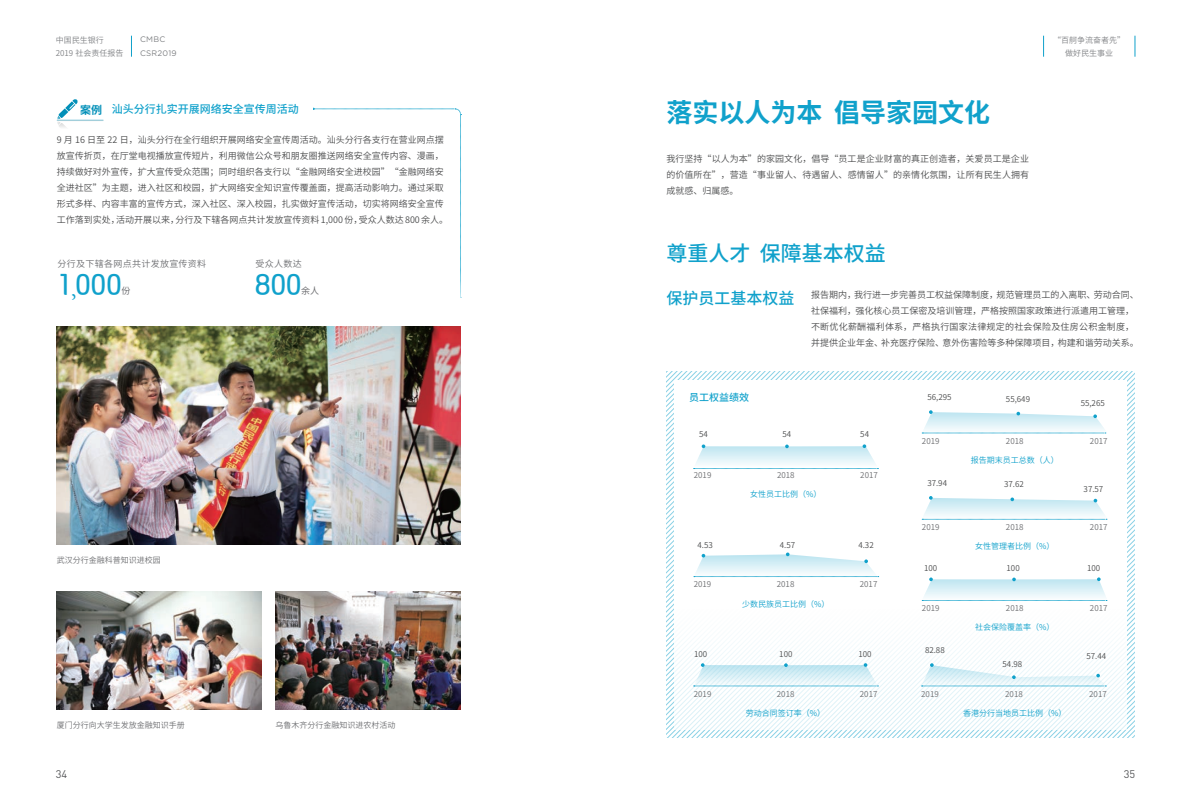
<style>
.page{position:relative;width:1191px;height:808px;background:#fff}
.page>*{position:absolute;margin:0;border:0;box-sizing:border-box;transform-origin:0 0}
.t1{font:500 28px "Modern H";letter-spacing:.035em;color:#10a1cb}
.t2{font:700 26px "Source Han Sans CN";color:#10a1cb}
.t3{font:500 21px "Source Han Sans CN";color:#10a1cb}
.t4{font:500 16px "Source Han Sans CN";color:#10a1cb}
.t5{font:500 11px "Source Han Sans CN";color:#10a1cb}
.t6{font:11px "DIN";color:#57585a}
.t7{font:500 10px "Source Han Sans CN";color:#10a1cb}
.t8{font:9px/16px "Source Han Sans CN";color:#4b4c4d}
.t9{font:9px "Source Han Sans CN";letter-spacing:.035em;color:#6c6d70}
.t10{font:9px "Source Han Sans CN";color:#6c6d70}
.t11{font:8px "Source Han Sans CN";color:#6c6d70}
.t12{font:8px "Source Han Sans CN";color:#4b4c4d}
.t13{font:8px "Source Han Sans CN";color:#10a1cb}
.t14{font:8px/13px "Source Han Sans CN";color:#808285}
.t15{font:8px/13px "Gotham Rounded";letter-spacing:.03em;color:#808285}
.s1{font-weight:700;color:#018fb8}
.s2{font-family:"Adobe Song Std";font-weight:300}
</style>
<div class="page">
<svg style="left:131px;top:36px;width:1px;height:21px"></svg>
<svg style="left:1043px;top:36px;width:1px;height:21px"></svg>
<svg style="left:1134px;top:36px;width:1px;height:21px"></svg>
<img style="left:57px;top:591px;width:204px;height:119px">
<img style="left:57px;top:326px;width:404px;height:219px">
<img style="left:275px;top:591px;width:186px;height:119px">
<svg style="left:313px;top:108px;width:148px;height:190px"></svg>
<svg style="left:57px;top:99px;width:47px;height:29px"></svg>
<svg style="left:893px;top:377px;width:241px;height:360px"></svg>
<div style="left:674px;top:380px;width:452px;height:349px;background:#fff"></div>
<svg style="left:921px;top:663px;width:185px;height:24px"></svg>
<svg style="left:922px;top:577px;width:185px;height:24px"></svg>
<svg style="left:922px;top:496px;width:185px;height:24px"></svg>
<svg style="left:693px;top:663px;width:185px;height:24px"></svg>
<svg style="left:694px;top:552px;width:184px;height:25px"></svg>
<svg style="left:666px;top:371px;width:441px;height:114px"></svg>
<p class="t14" style="left:56px;top:33px;width:69px">中国民生银行<br>2019 社会责任报告</p>
<p class="t15" style="left:140px;top:33px;width:38px">CMBC<br>CSR2019</p>
<p class="t5" style="left:80px;top:103px;width:220px"><span class="s1">案例</span> 汕头分行扎实开展网络安全宣传周活动</p>
<p class="t8" style="left:57px;top:132px;width:393px">9 月 16 日至 22 日，汕头分行在全行组织开展网络安全宣传周活动。汕头分行各支行在营业网点摆放宣传折页，在厅堂电视播放宣传短片，利用微信公众号和朋友圈推送网络安全宣传内容、漫画，持续做好对外宣传，扩大宣传受众范围；同时组织各支行以“金融网络安全进校园”“金融网络安全进社区”为主题，进入社区和校园，扩大网络安全知识宣传覆盖面，提高活动影响力。通过采取形式多样、内容丰富的宣传方式，深入社区、深入校园，扎实做好宣传活动，切实将网络安全宣传工作落到实处，活动开展以来，分行及下辖各网点共计发放宣传资料 1,000 份，受众人数达 800 余人。</p>
<p class="t9" style="left:58px;top:259px;width:150px">分行及下辖各网点共计发放宣传资料</p>
<h1 class="t1" style="left:58px;top:268px;width:65px">1<span class="s2">,</span>000</h1>
<p class="t10" style="left:121px;top:286px;width:10px">份</p>
<p class="t9" style="left:255px;top:259px;width:48px">受众人数达</p>
<h1 class="t1" style="left:255px;top:268px;width:47px">800</h1>
<p class="t10" style="left:301px;top:286px;width:19px">余人</p>
<p class="t11" style="left:57px;top:556px;width:105px">武汉分行金融科普知识进校园</p>
<p class="t11" style="left:57px;top:721px;width:129px">厦门分行向大学生发放金融知识手册</p>
<p class="t11" style="left:275px;top:721px;width:121px">乌鲁木齐分行金融知识进农村活动</p>
<h2 class="t2" style="left:666px;top:98px;width:325px">落实以人为本 倡导家园文化</h2>
<p class="t8" style="left:666px;top:150px;width:364px;text-align:justify">我行坚持“以人为本”的家园文化，倡导“员工是企业财富的真正创造者，关爱员工是企业的价值所在”，营造“事业留人、待遇留人、感情留人”的亲情化氛围，让所有民生人拥有成就感、归属感。</p>
<p class="t14" style="left:1053px;top:33px;width:73px;text-align:center">“百舸争流奋者先”做好民生事业</p>
<h3 class="t3" style="left:666px;top:241px;width:221px">尊重人才 保障基本权益</h3>
<h3 class="t4" style="left:666px;top:289px;width:129px">保护员工基本权益</h3>
<p class="t8" style="left:811px;top:287px;width:329px">报告期内，我行进一步完善员工权益保障制度，规范管理员工的入离职、劳动合同、社保福利，强化核心员工保密及培训管理，严格按照国家政策进行派遣用工管理，不断优化薪酬福利体系，严格执行国家法律规定的社会保险及住房公积金制度，并提供企业年金、补充医疗保险、意外伤害险等多种保障项目，构建和谐劳动关系。</p>
<p class="t7" style="left:689px;top:392px;width:61px">员工权益绩效</p>
<p class="t12" style="left:927px;top:392px;width:26px">56,295</p>
<p class="t12" style="left:1006px;top:394px;width:26px">55,649</p>
<p class="t12" style="left:1080px;top:399px;width:26px">55,265</p>
<p class="t12" style="left:699px;top:429px;width:10px">54</p>
<p class="t12" style="left:782px;top:429px;width:10px">54</p>
<p class="t12" style="left:860px;top:429px;width:10px">54</p>
<p class="t11" style="left:922px;top:436px;width:19px">2019</p>
<p class="t11" style="left:1006px;top:436px;width:19px">2018</p>
<p class="t11" style="left:1090px;top:436px;width:19px">2017</p>
<p class="t13" style="left:970px;top:456px;width:89px">报告期末员工总数（人）</p>
<p class="t11" style="left:694px;top:470px;width:19px">2019</p>
<p class="t11" style="left:777px;top:470px;width:19px">2018</p>
<p class="t11" style="left:860px;top:470px;width:19px">2017</p>
<p class="t13" style="left:750px;top:490px;width:73px">女性员工比例（%）</p>
<p class="t12" style="left:927px;top:478px;width:21px">37.94</p>
<p class="t12" style="left:1004px;top:480px;width:21px">37.62</p>
<p class="t12" style="left:1083px;top:484px;width:21px">37.57</p>
<p class="t11" style="left:922px;top:522px;width:19px">2019</p>
<p class="t11" style="left:1006px;top:522px;width:19px">2018</p>
<p class="t11" style="left:1090px;top:522px;width:19px">2017</p>
<p class="t12" style="left:697px;top:540px;width:17px">4.53</p>
<p class="t12" style="left:780px;top:540px;width:17px">4.57</p>
<p class="t12" style="left:858px;top:540px;width:17px">4.32</p>
<p class="t13" style="left:975px;top:541px;width:81px">女性管理者比例（%）</p>
<p class="t12" style="left:924px;top:564px;width:15px">100</p>
<p class="t12" style="left:1006px;top:564px;width:15px">100</p>
<p class="t12" style="left:1087px;top:564px;width:15px">100</p>
<p class="t11" style="left:694px;top:580px;width:19px">2019</p>
<p class="t11" style="left:777px;top:580px;width:19px">2018</p>
<p class="t11" style="left:860px;top:580px;width:19px">2017</p>
<p class="t13" style="left:742px;top:599px;width:89px">少数民族员工比例（%）</p>
<p class="t11" style="left:922px;top:603px;width:19px">2019</p>
<p class="t11" style="left:1006px;top:603px;width:19px">2018</p>
<p class="t11" style="left:1090px;top:603px;width:19px">2017</p>
<p class="t13" style="left:975px;top:623px;width:81px">社会保险覆盖率（%）</p>
<p class="t12" style="left:694px;top:650px;width:15px">100</p>
<p class="t12" style="left:779px;top:650px;width:15px">100</p>
<p class="t12" style="left:858px;top:650px;width:15px">100</p>
<p class="t12" style="left:925px;top:645px;width:21px">82.88</p>
<p class="t12" style="left:1002px;top:659px;width:21px">54.98</p>
<p class="t12" style="left:1086px;top:652px;width:21px">57.44</p>
<p class="t11" style="left:694px;top:689px;width:19px">2019</p>
<p class="t11" style="left:777px;top:689px;width:19px">2018</p>
<p class="t11" style="left:860px;top:689px;width:19px">2017</p>
<p class="t11" style="left:921px;top:689px;width:19px">2019</p>
<p class="t11" style="left:1005px;top:689px;width:19px">2018</p>
<p class="t11" style="left:1089px;top:689px;width:19px">2017</p>
<p class="t13" style="left:746px;top:709px;width:81px">劳动合同签订率（%）</p>
<p class="t13" style="left:963px;top:709px;width:105px">香港分行当地员工比例（%）</p>
<p class="t6" style="left:56px;top:767px;width:13px">34</p>
<p class="t6" style="left:1123px;top:767px;width:13px">35</p>
</div>
